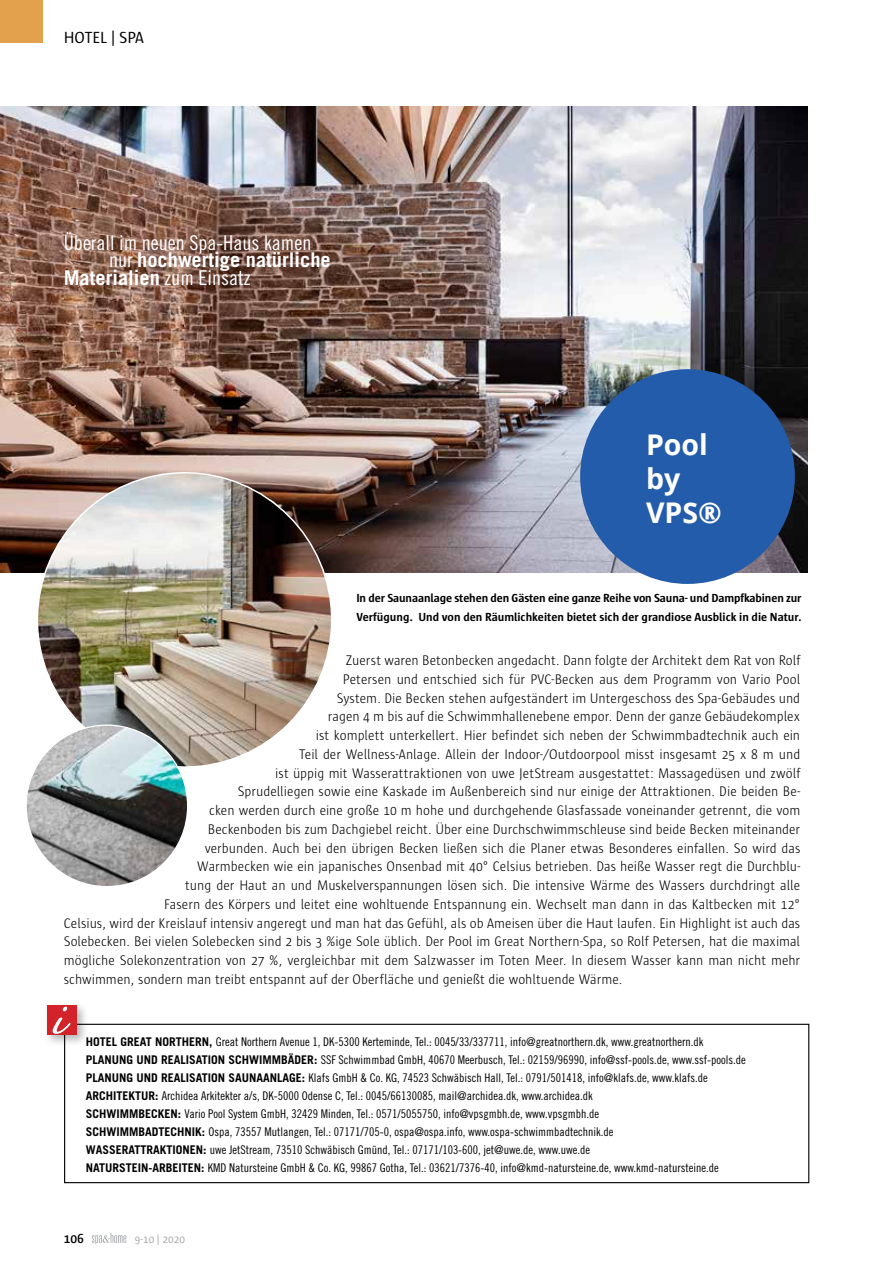
<style>
.page{position:relative;width:893px;height:1263px;background:#fff}
.page>*{position:absolute;margin:0;border:0;box-sizing:border-box;transform-origin:0 0}
.t1{font:700 28.5px/34.2px "Open Sans";color:#fff}
.t2{font:700 20.4px/17.4px "Trade Gothic";color:#fff}
.t3{font:20.4px "Trade Gothic Cond Eighteen";color:#fff}
.t4{font:16.5px "Sun";color:#000}
.t5{font:300 14.25px "Sun";color:#000;scale:.95 1}
.t6{font:600 13.5px "Sun";color:#000}
.t7{font:12px/18px "Trade Gothic Cond Eighteen";color:#000}
.t8{font:700 12px/18.8px "Sun";letter-spacing:-.01em;color:#000}
.t9{font:11.25px "Sun";color:#a7a9ac}
.s1{font-family:"Trade Gothic Cond Eighteen";font-weight:400}
.s2{font-family:"Trade Gothic";font-weight:700}
</style>
<div class="page">
<svg style="left:92px;top:1233px;width:34px;height:11px"></svg>
<div style="left:0;top:0;width:43px;height:43px;background:#e3a14e"></div>
<img style="left:0;top:106px;width:808px;height:467px">
<img style="left:37px;top:473px;width:295px;height:294px;border-radius:147px">
<img style="left:26px;top:725px;width:162px;height:162px;border-radius:81px">
<div style="left:64px;top:1024px;width:745px;height:159px;border:1px solid #000"></div>
<div style="left:43px;top:1001px;width:46px;height:47px;background:#000;opacity:.3"></div>
<div style="left:47px;top:1005px;width:30px;height:30px;background:#d2232a"></div>
<svg style="left:52px;top:1006px;width:19px;height:28px"></svg>
<div style="left:580px;top:369px;width:215px;height:215px;background:#235caa;border-radius:50%"></div>
<p class="t4" style="left:64px;top:28px;width:82px">HOTEL | SPA</p>
<h2 class="t3" style="left:64px;top:231px;width:249px">Überall im neuen Spa-Haus kamen</h2>
<h2 class="t2" style="left:64px;top:251px;width:269px;text-indent:45px"><span class="s1">nur</span> HOCHWERTIGE NATÜRLICHE<br>MATERIALIEN <span class="s1">zum Einsatz</span></h2>
<h1 class="t1" style="left:646px;top:427px;width:77px">Pool by<br>VPS®</h1>
<p class="t8" style="left:356px;top:589px;width:447px">In der Saunaanlage stehen den Gästen eine ganze Reihe von Sauna- und Dampfkabinen zur<br>Verfügung. Und von den Räumlichkeiten bietet sich der grandiose Ausblick in die Natur.</p>
<p class="t5" style="left:346px;top:653px;width:480px">Zuerst waren Betonbecken angedacht. Dann folgte der Architekt dem Rat von Rolf</p>
<p class="t5" style="left:343px;top:671px;width:483px">Petersen und entschied sich für PVC-Becken aus dem Programm von Vario Pool</p>
<p class="t5" style="left:337px;top:690px;width:489px">System. Die Becken stehen aufgeständert im Untergeschoss des Spa-Gebäudes und</p>
<p class="t5" style="left:328px;top:709px;width:499px">ragen 4 m bis auf die Schwimmhallenebene empor. Denn der ganze Gebäudekomplex</p>
<p class="t5" style="left:316px;top:728px;width:511px">ist komplett unterkellert. Hier befindet sich neben der Schwimmbadtechnik auch ein</p>
<p class="t5" style="left:299px;top:746px;width:529px">Teil der Wellness-Anlage. Allein der Indoor-/Outdoorpool misst insgesamt 25 x 8 m und</p>
<p class="t5" style="left:275px;top:765px;width:554px">ist üppig mit Wasserattraktionen von uwe JetStream ausgestattet: Massagedüsen und zwölf</p>
<p class="t5" style="left:238px;top:784px;width:594px">Sprudelliegen sowie eine Kaskade im Außenbereich sind nur einige der Attraktionen. Die beiden Be-</p>
<p class="t5" style="left:209px;top:803px;width:624px">cken werden durch eine große 10 m hohe und durchgehende Glasfassade voneinander getrennt, die vom</p>
<p class="t5" style="left:208px;top:821px;width:625px">Beckenboden bis zum Dachgiebel reicht. Über eine Durchschwimmschleuse sind beide Becken miteinander</p>
<p class="t5" style="left:205px;top:840px;width:628px">verbunden. Auch bei den übrigen Becken ließen sich die Planer etwas Besonderes einfallen. So wird das</p>
<p class="t5" style="left:197px;top:859px;width:636px">Warmbecken wie ein japanisches Onsenbad mit 40° Celsius betrieben. Das heiße Wasser regt die Durchblu-</p>
<p class="t5" style="left:185px;top:878px;width:649px">tung der Haut an und Muskelverspannungen lösen sich. Die intensive Wärme des Wassers durchdringt alle</p>
<p class="t5" style="left:164px;top:896px;width:671px">Fasern des Körpers und leitet eine wohltuende Entspannung ein. Wechselt man dann in das Kaltbecken mit 12°</p>
<p class="t5" style="left:64px;top:915px;width:777px">Celsius, wird der Kreislauf intensiv angeregt und man hat das Gefühl, als ob Ameisen über die Haut laufen. Ein Highlight ist auch das</p>
<p class="t5" style="left:64px;top:934px;width:777px">Solebecken. Bei vielen Solebecken sind 2 bis 3 %ige Sole üblich. Der Pool im Great Northern-Spa, so Rolf Petersen, hat die maximal</p>
<p class="t5" style="left:64px;top:953px;width:777px">mögliche Solekonzentration von 27 %, vergleichbar mit dem Salzwasser im Toten Meer. In diesem Wasser kann man nicht mehr</p>
<p class="t5" style="left:64px;top:971px;width:590px">schwimmen, sondern man treibt entspannt auf der Oberfläche und genießt die wohltuende Wärme.</p>
<p class="t7" style="left:86px;top:1032px;width:661px"><span class="s2">HOTEL GREAT NORTHERN,</span> Great Northern Avenue 1, DK-5300 Kerteminde, Tel.: 0045/33/337711, info@greatnorthern.dk, www.greatnorthern.dk <span class="s2">PLANUNG UND REALISATION SCHWIMMBÄDER:</span> SSF Schwimmbad GmbH, 40670 Meerbusch, Tel.: 02159/96990, info@ssf-pools.de, www.ssf-pools.de <span class="s2">PLANUNG UND REALISATION SAUNAANLAGE:</span> Klafs GmbH &amp; Co. KG, 74523 Schwäbisch Hall, Tel.: 0791/501418, info@klafs.de, www.klafs.de <span class="s2">ARCHITEKTUR:</span> Archidea Arkitekter a/s, DK-5000 Odense C, Tel.: 0045/66130085, mail@archidea.dk, www.archidea.dk<br><span class="s2">SCHWIMMBECKEN:</span> Vario Pool System GmbH, 32429 Minden, Tel.: 0571/5055750, info@vpsgmbh.de, www.vpsgmbh.de<br><span class="s2">SCHWIMMBADTECHN IK:</span> Ospa, 73557 Mutlangen, Tel.: 07171/705-0, ospa@ospa.info, www.ospa-schwimmbadtechnik.de<br><span class="s2">WASSERATTRAKTIONEN:</span> uwe JetStream, 73510 Schwäbisch Gmünd, Tel.: 07171/103-600, jet@uwe.de, www.uwe.de<br><span class="s2">NATURSTEIN-ARBEITEN:</span> KMD Natursteine GmbH &amp; Co. KG, 99867 Gotha, Tel.: 03621/7376-40, info@kmd-natursteine.de, www.kmd-natursteine.de</p>
<p class="t6" style="left:64px;top:1231px;width:22px">106</p>
<p class="t9" style="left:135px;top:1233px;width:52px">9-10 | 2020</p>
</div>
